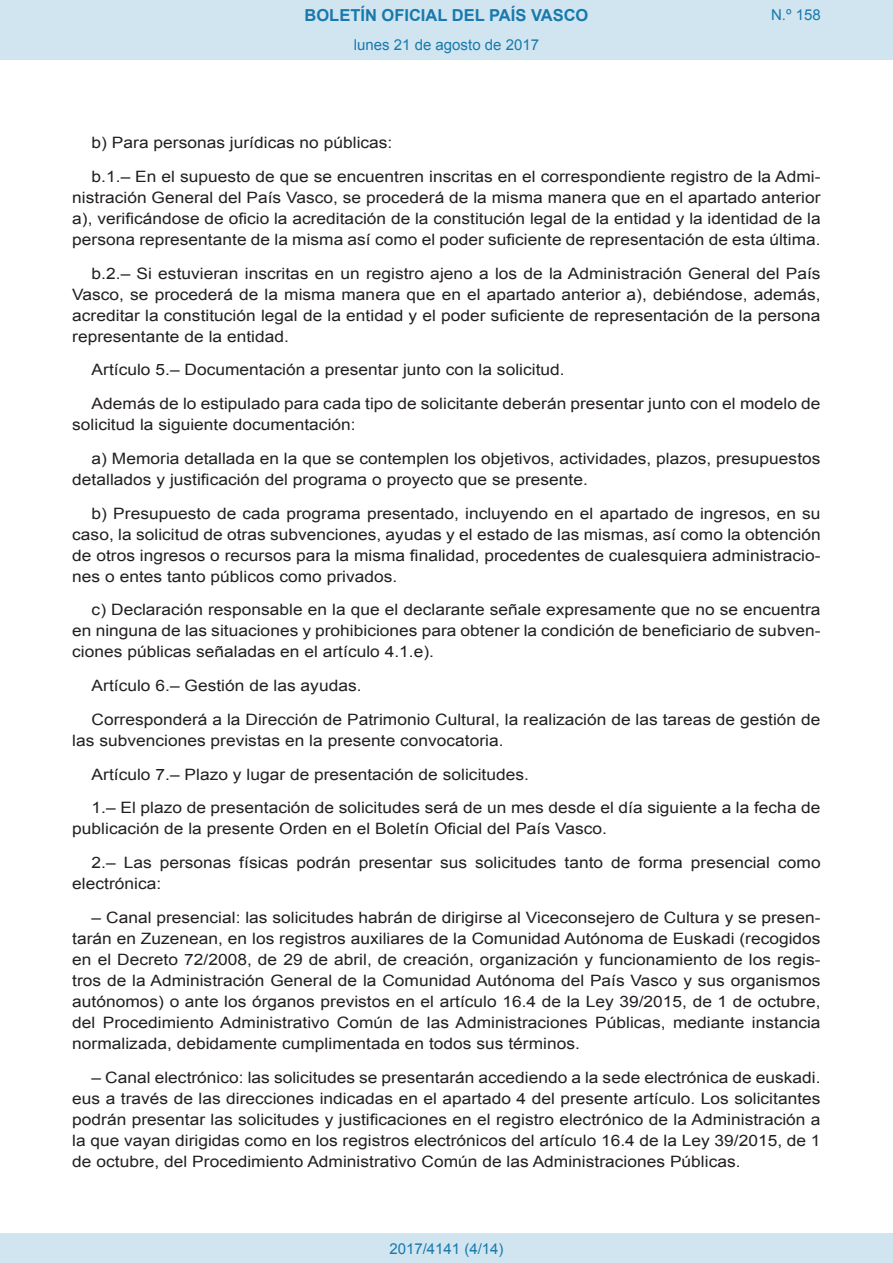
<style>
.page{position:relative;width:893px;height:1263px;background:#fff}
.page>*{position:absolute;margin:0;border:0;box-sizing:border-box;transform-origin:0 0}
.t1{font:700 16.5px "Arial";color:#1879ad}
.BOPVDetalle{font:15.6px/21px "Arial";color:#231f20;text-align:justify;scale:1.11 1}
.Paginacion_Centro{font:15px "Arial";color:#1879ad}
</style>
<div class="page">
<div style="left:0;top:0;width:893px;height:60px;background:#d0e5f0"></div>
<div style="left:0;top:1233px;width:893px;height:30px;background:#d0e5f0"></div>
<p class="t1" style="left:305px;top:4px;width:285px">BOLETÍN OFICIAL DEL PAÍS VASCO</p>
<p class="Paginacion_Centro" style="left:354px;top:35px;width:187px">lunes 21 de agosto de 2017</p>
<p class="Paginacion_Centro" style="left:771px;top:5px;width:51px">N.º 158</p>
<p class="BOPVDetalle" style="left:92px;top:132px;width:272px">b) Para personas jurídicas no públicas:</p>
<p class="BOPVDetalle" style="left:72px;top:166px;width:676px;text-indent:19px">b.1.– En el supuesto de que se encuentren inscritas en el correspondiente registro de la Admi&shy;nistración General del País Vasco, se procederá de la misma manera que en el apartado anterior a), verificándose de oficio la acreditación de la constitución legal de la entidad y la identidad de la persona representante de la misma así como el poder suficiente de representación de esta última.</p>
<p class="BOPVDetalle" style="left:72px;top:263px;width:676px;text-indent:19px">b.2.– Si estuvieran inscritas en un registro ajeno a los de la Administración General del País Vasco, se procederá de la misma manera que en el apartado anterior a), debiéndose, además, acreditar la constitución legal de la entidad y el poder suficiente de representación de la persona representante de la entidad.</p>
<p class="BOPVDetalle" style="left:92px;top:360px;width:428px">Artículo 5.– Documentación a presentar junto con la solicitud.</p>
<p class="BOPVDetalle" style="left:72px;top:393px;width:676px;text-indent:19px">Además de lo estipulado para cada tipo de solicitante deberán presentar junto con el modelo de solicitud la siguiente documentación:</p>
<p class="BOPVDetalle" style="left:72px;top:448px;width:676px;text-indent:19px">a) Memoria detallada en la que se contemplen los objetivos, actividades, plazos, presupuestos detallados y justificación del programa o proyecto que se presente.</p>
<p class="BOPVDetalle" style="left:72px;top:503px;width:676px;text-indent:19px">b) Presupuesto de cada programa presentado, incluyendo en el apartado de ingresos, en su caso, la solicitud de otras subvenciones, ayudas y el estado de las mismas, así como la obtención de otros ingresos o recursos para la misma finalidad, procedentes de cualesquiera administracio&shy;nes o entes tanto públicos como privados.</p>
<p class="BOPVDetalle" style="left:72px;top:600px;width:676px;text-indent:19px">c) Declaración responsable en la que el declarante señale expresamente que no se encuentra en ninguna de las situaciones y prohibiciones para obtener la condición de beneficiario de subven&shy;ciones públicas señaladas en el artículo 4.1.e).</p>
<p class="BOPVDetalle" style="left:92px;top:675px;width:245px">Artículo 6.– Gestión de las ayudas.</p>
<p class="BOPVDetalle" style="left:72px;top:709px;width:676px;text-indent:19px">Corresponderá a la Dirección de Patrimonio Cultural, la realización de las tareas de gestión de las subvenciones previstas en la presente convocatoria.</p>
<p class="BOPVDetalle" style="left:92px;top:764px;width:395px">Artículo 7.– Plazo y lugar de presentación de solicitudes.</p>
<p class="BOPVDetalle" style="left:72px;top:798px;width:676px;text-indent:19px">1.– El plazo de presentación de solicitudes será de un mes desde el día siguiente a la fecha de publicación de la presente Orden en el Boletín Oficial del País Vasco.</p>
<p class="BOPVDetalle" style="left:72px;top:852px;width:676px;text-indent:19px">2.– Las personas físicas podrán presentar sus solicitudes tanto de forma presencial como electrónica:</p>
<p class="BOPVDetalle" style="left:72px;top:907px;width:676px;text-indent:19px">– Canal presencial: las solicitudes habrán de dirigirse al Viceconsejero de Cultura y se presen&shy;tarán en Zuzenean, en los registros auxiliares de la Comunidad Autónoma de Euskadi (recogidos en el Decreto 72/2008, de 29 de abril, de creación, organización y funcionamiento de los regis&shy;tros de la Administración General de la Comunidad Autónoma del País Vasco y sus organismos autónomos) o ante los órganos previstos en el artículo 16.4 de la Ley 39/2015, de 1 de octubre, del Procedimiento Administrativo Común de las Administraciones Públicas, mediante instancia normalizada, debidamente cumplimentada en todos sus términos.</p>
<p class="BOPVDetalle" style="left:72px;top:1067px;width:676px;text-indent:19px">– Canal electrónico: las solicitudes se presentarán accediendo a la sede electrónica de euskadi. eus a través de las direcciones indicadas en el apartado 4 del presente artículo. Los solicitantes podrán presentar las solicitudes y justificaciones en el registro electrónico de la Administración a la que vayan dirigidas como en los registros electrónicos del artículo 16.4 de la Ley 39/2015, de 1 de octubre, del Procedimiento Administrativo Común de las Administraciones Públicas.</p>
<p class="Paginacion_Centro" style="left:389px;top:1238px;width:116px">2017/4141 (4/14)</p>
</div>
